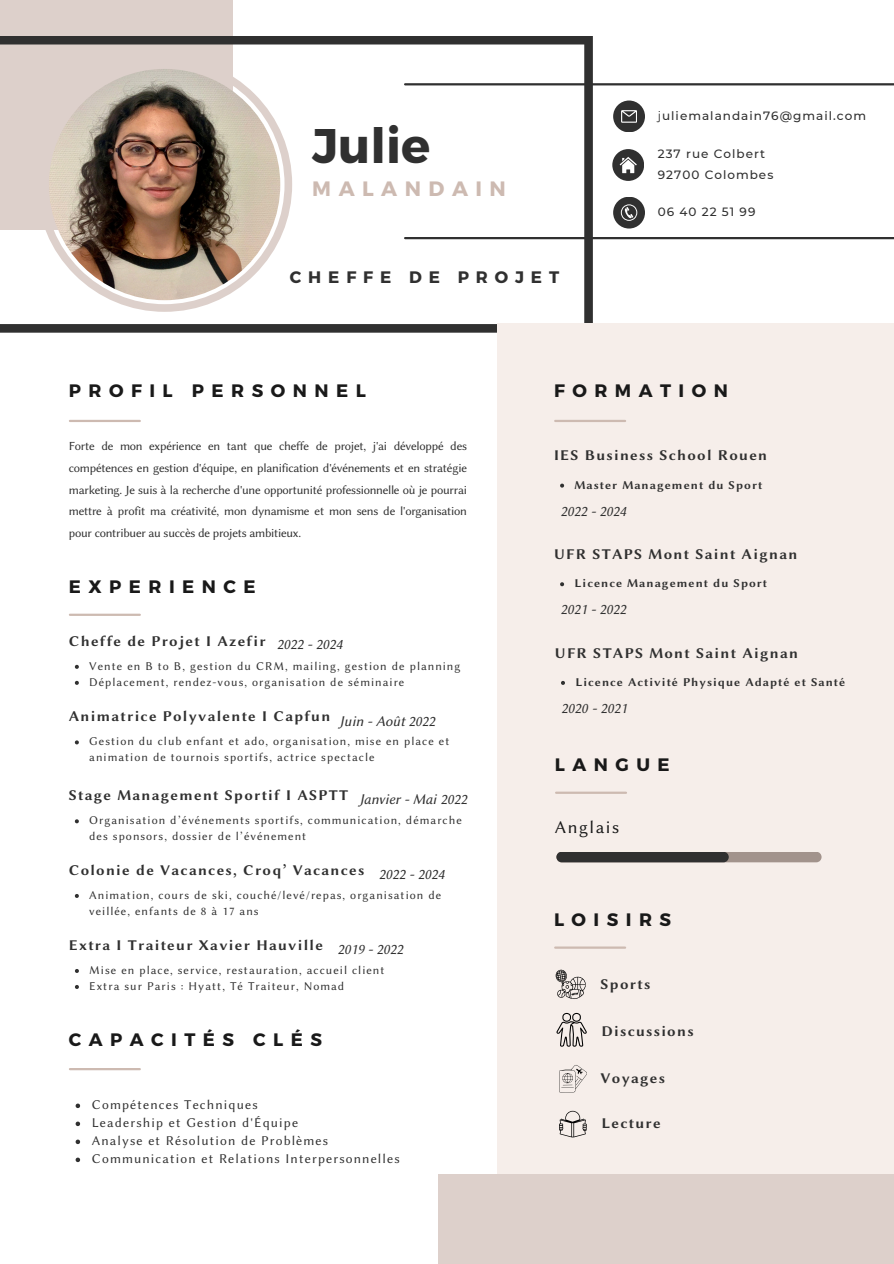
<style>
.page{position:relative;width:894px;height:1264px;background:#fff}
.page>*{position:absolute;margin:0;border:0;box-sizing:border-box;transform-origin:0 0}
.t1{font:700 48.45px "Montserrat";color:#303030}
.t2{font:700 20.85px "Montserrat";letter-spacing:.36em;color:#cdbab1}
.t3{font:700 18px "Montserrat";letter-spacing:.415em;color:#191919}
.t4{font:18px "Lin Biolinum O";letter-spacing:.085em;color:#191919}
.t5{font:700 16.65px "Montserrat";letter-spacing:.415em;color:#303030}
.t6{font:15px "Lin Biolinum OB";letter-spacing:.085em;color:#303030}
.t7{font:15px "Lin Biolinum OI";color:#303030}
.t8{font:13.5px "Lin Biolinum O";letter-spacing:.085em;color:#303030}
.t9{font:12.45px/21.9px "Lin Biolinum O";letter-spacing:-.02em;color:#303030;text-align:justify}
.t10{font:12px/16px "Lin Biolinum O";letter-spacing:.085em;color:#303030}
.t11{font:12px "Lin Biolinum OB";letter-spacing:.085em;color:#303030}
.t12{font:500 12px "Montserrat";letter-spacing:.085em;color:#303030}
.s1{font-weight:400}
</style>
<div class="page">
<div style="left:0;top:0;width:233px;height:229px;background:#ddd0cb"></div>
<svg style="left:0;top:36px;width:592px;height:297px"></svg>
<div style="left:497px;top:323px;width:396px;height:940px;background:#f6eeea"></div>
<svg style="left:37px;top:57px;width:255px;height:255px"></svg>
<div style="left:438px;top:1174px;width:455px;height:89px;background:#ddd0cb"></div>
<img style="left:49px;top:69px;width:231px;height:231px;border-radius:50%">
<hr style="left:405px;top:237px;width:488px;height:2px;background:#303030">
<hr style="left:405px;top:83px;width:488px;height:2px;background:#303030">
<div style="left:612px;top:149px;width:32px;height:32px;background:#303030;border-radius:50%"></div>
<svg style="left:619px;top:157px;width:17px;height:16px"></svg>
<div style="left:613px;top:197px;width:31px;height:31px;background:#303030;border-radius:50%"></div>
<svg style="left:620px;top:204px;width:17px;height:17px"></svg>
<div style="left:613px;top:100px;width:31px;height:32px;background:#303030;border-radius:50%"></div>
<svg style="left:621px;top:110px;width:15px;height:12px"></svg>
<hr style="left:70px;top:420px;width:70px;height:2px;background:#cdbab1">
<hr style="left:70px;top:613px;width:70px;height:3px;background:#cdbab1">
<hr style="left:70px;top:1067px;width:70px;height:3px;background:#cdbab1">
<div style="left:556px;top:851px;width:265px;height:11px;background:#a2938c;border-radius:5px"></div>
<div style="left:556px;top:851px;width:172px;height:11px;background:#303030;border-radius:5px"></div>
<hr style="left:555px;top:420px;width:70px;height:2px;background:#cdbab1">
<hr style="left:556px;top:791px;width:69px;height:2px;background:#cdbab1">
<hr style="left:555px;top:946px;width:70px;height:2px;background:#cdbab1">
<svg style="left:555px;top:969px;width:31px;height:30px"></svg>
<svg style="left:556px;top:1012px;width:30px;height:34px"></svg>
<svg style="left:559px;top:1065px;width:28px;height:27px"></svg>
<svg style="left:559px;top:1110px;width:27px;height:27px"></svg>
<svg style="left:76px;top:1103px;width:4px;height:5px"></svg>
<svg style="left:76px;top:1121px;width:4px;height:5px"></svg>
<svg style="left:76px;top:1139px;width:4px;height:5px"></svg>
<svg style="left:76px;top:1157px;width:4px;height:5px"></svg>
<svg style="left:560px;top:483px;width:4px;height:4px"></svg>
<svg style="left:560px;top:582px;width:4px;height:4px"></svg>
<svg style="left:561px;top:681px;width:4px;height:4px"></svg>
<svg style="left:75px;top:665px;width:4px;height:4px"></svg>
<svg style="left:75px;top:681px;width:4px;height:4px"></svg>
<svg style="left:75px;top:740px;width:4px;height:4px"></svg>
<svg style="left:75px;top:819px;width:4px;height:4px"></svg>
<svg style="left:75px;top:894px;width:4px;height:4px"></svg>
<svg style="left:75px;top:969px;width:4px;height:3px"></svg>
<svg style="left:75px;top:985px;width:4px;height:3px"></svg>
<h3 class="t1" style="left:312px;top:114px;width:119px">Julie</h3>
<p class="t2" style="left:312px;top:175px;width:195px">MALANDAIN</p>
<p class="t5" style="left:290px;top:266px;width:271px">CHEFFE DE PROJET</p>
<p class="t12" style="left:657px;top:108px;width:210px"><span class="s1">j</span>uliemalandain76@gmail.com</p>
<p class="t12" style="left:657px;top:146px;width:109px">237 rue Colbert</p>
<p class="t12" style="left:657px;top:167px;width:117px">92700 Colombes</p>
<p class="t12" style="left:657px;top:204px;width:99px">06 40 22 51 99</p>
<p class="t3" style="left:69px;top:379px;width:298px">PROFIL PERSONNEL</p>
<h3 class="t9" style="left:69px;top:435px;width:399px">Forte de mon expérience en tant que cheffe de projet, j'ai développé des compétences en gestion d'équipe, en planification d'événements et en stratégie marketing. Je suis à la recherche d'une opportunité professionnelle où je pourrai mettre à profit ma créativité, mon dynamisme et mon sens de l'organisation pour contribuer au succès de projets ambitieux.</h3>
<h5 class="t3" style="left:69px;top:574px;width:188px">EXPERIENCE</h5>
<h5 class="t6" style="left:69px;top:632px;width:198px">Cheffe de Projet I Azefir</h5>
<h3 class="t7" style="left:277px;top:635px;width:67px">2022 - 2024</h3>
<p class="t10" style="left:89px;top:658px;width:372px">Vente en B to B, gestion du CRM, mailing, gestion de planning</p>
<h3 class="t10" style="left:89px;top:674px;width:316px">Déplacement, rendez-vous, organisation de séminaire</h3>
<h5 class="t6" style="left:69px;top:708px;width:263px">Animatrice Polyvalente I Capfun</h5>
<h6 class="t10" style="left:89px;top:733px;width:361px">Gestion du club enfant et ado, organisation, mise en place et animation de tournois sportifs, actrice spectacle</h6>
<p class="t7" style="left:339px;top:712px;width:97px">Juin - Août 2022</p>
<p class="t6" style="left:69px;top:787px;width:281px">Stage Management Sportif I ASPTT</p>
<h5 class="t10" style="left:89px;top:812px;width:374px">Organisation d’événements sportifs, communication, démarche des sponsors, dossier de l’événement</h5>
<h6 class="t7" style="left:359px;top:790px;width:109px">Janvier - Mai 2022</h6>
<p class="t6" style="left:69px;top:861px;width:297px">Colonie de Vacances, Croq’ Vacances</p>
<h5 class="t10" style="left:89px;top:887px;width:353px">Animation, cours de ski, couché/levé/repas, organisation de veillée, enfants de 8 à 17 ans</h5>
<h6 class="t7" style="left:378px;top:865px;width:67px">2022 - 2024</h6>
<p class="t6" style="left:69px;top:936px;width:255px">Extra I Traiteur Xavier Hauville</p>
<h5 class="t10" style="left:89px;top:962px;width:296px">Mise en place, service, restauration, accueil client</h5>
<h6 class="t10" style="left:89px;top:978px;width:256px">Extra sur Paris : Hyatt, Té Traiteur, Nomad</h6>
<p class="t7" style="left:337px;top:940px;width:67px">2019 - 2022</p>
<p class="t3" style="left:69px;top:1028px;width:254px">CAPACITÉS CLÉS</p>
<h6 class="t8" style="left:92px;top:1097px;width:167px">Compétences Techniques</h6>
<h5 class="t8" style="left:92px;top:1115px;width:208px">Leadership et Gestion d'Équipe</h5>
<p class="t8" style="left:92px;top:1133px;width:238px">Analyse et Résolution de Problèmes</p>
<h6 class="t8" style="left:92px;top:1151px;width:309px">Communication et Relations Interpersonnelles</h6>
<h5 class="t3" style="left:554px;top:379px;width:175px">FORMATION</h5>
<p class="t6" style="left:554px;top:447px;width:215px">IES Business School Rouen</p>
<p class="t11" style="left:574px;top:478px;width:189px">Master Management du Sport</p>
<h6 class="t7" style="left:560px;top:502px;width:67px">2022 - 2024</h6>
<p class="t6" style="left:554px;top:545px;width:245px">UFR STAPS Mont Saint Aignan</p>
<p class="t11" style="left:574px;top:576px;width:194px">Licence Management du Sport</p>
<p class="t7" style="left:560px;top:601px;width:67px">2021 - 2022</p>
<h5 class="t6" style="left:555px;top:644px;width:245px">UFR STAPS Mont Saint Aignan</h5>
<h5 class="t11" style="left:575px;top:675px;width:271px">Licence Activité Physique Adapté et Santé</h5>
<h5 class="t7" style="left:561px;top:699px;width:67px">2020 - 2021</h5>
<h3 class="t3" style="left:555px;top:752px;width:116px">LANGUE</h3>
<h3 class="t4" style="left:555px;top:816px;width:66px">Anglais</h3>
<h4 class="t3" style="left:554px;top:907px;width:119px">LOISIRS</h4>
<h2 class="t6" style="left:600px;top:975px;width:51px">Sports</h2>
<h1 class="t6" style="left:601px;top:1022px;width:94px">Discussions</h1>
<h5 class="t6" style="left:600px;top:1069px;width:66px">Voyages</h5>
<h6 class="t6" style="left:601px;top:1114px;width:61px">Lecture</h6>
</div>
